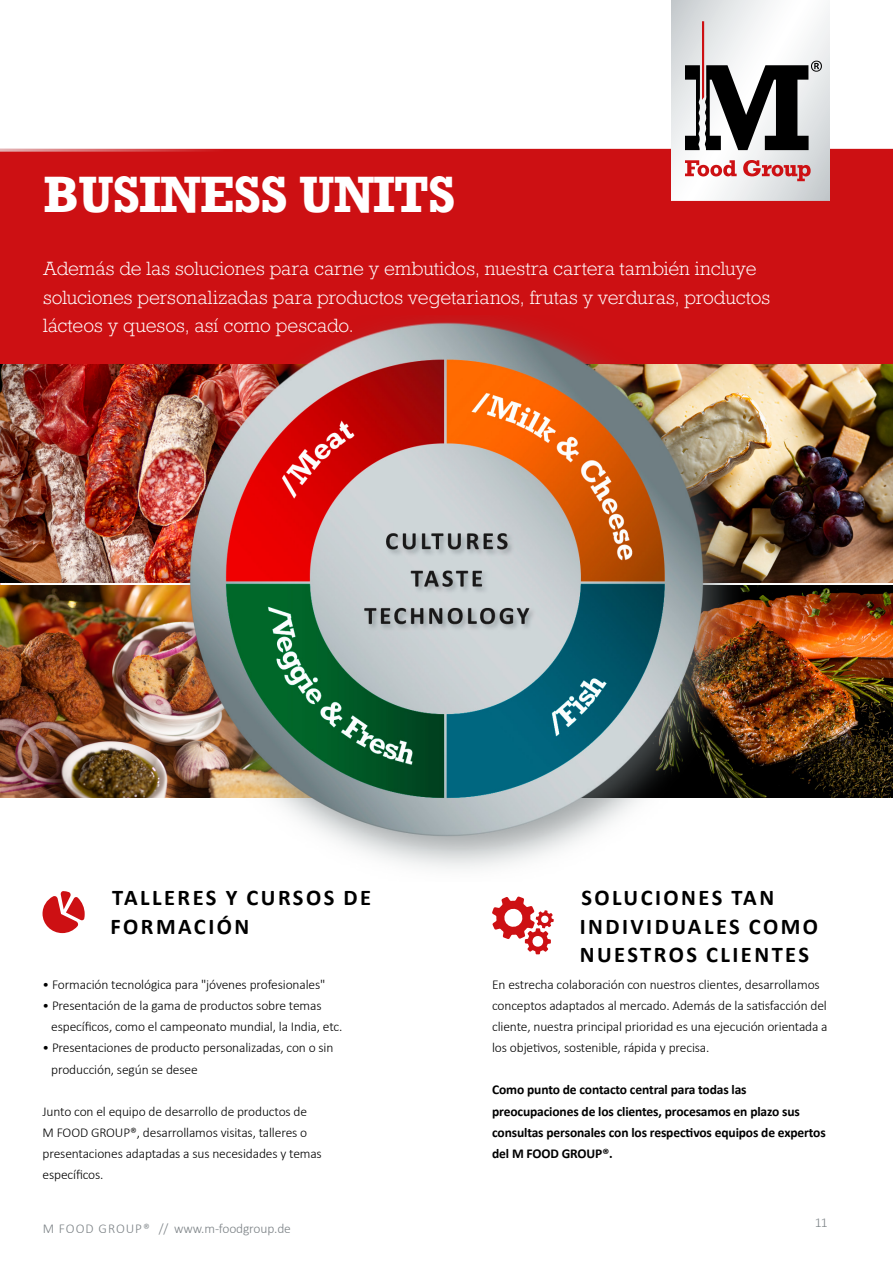
<style>
.page{position:relative;width:893px;height:1263px;background:#fff}
.page>*{position:absolute;margin:0;border:0;box-sizing:border-box;transform-origin:0 0}
.t1{font:700 48px "Rockwell Nova";letter-spacing:-.02em;color:#fff}
.t2{font:700 22.5px/28.5px "Calibri";letter-spacing:.11em;color:#000}
.t3{font:300 18px/28.5px "Rockwell Nova";letter-spacing:-.005em;color:#fff}
.t4{font:300 13.5px/21px "Calibri";letter-spacing:-.01em;color:#000}
.t5{font:700 13.5px/21px "Calibri";letter-spacing:-.01em;color:#000}
.t6{font:300 13.5px "Calibri";letter-spacing:-.01em;color:#7c8286}
</style>
<div class="page">
<div style="left:0;top:144px;width:893px;height:220px;background:#cd1013"></div>
<img style="left:0;top:364px;width:181px;height:218px">
<img style="left:0;top:585px;width:181px;height:212px">
<img style="left:793px;top:585px;width:100px;height:212px">
<img style="left:793px;top:364px;width:100px;height:218px">
<img style="left:181px;top:322px;width:612px;height:547px">
<svg style="left:0;top:144px;width:893px;height:5px;background:#fdf7f7"></svg>
<svg style="left:671px;top:0;width:159px;height:201px"></svg>
<hr style="left:0;top:149px;width:233px;height:3px;background:#ebedee">
<svg style="left:685px;top:21px;width:137px;height:129px"></svg>
<svg style="left:685px;top:160px;width:52px;height:16px"></svg>
<svg style="left:743px;top:160px;width:68px;height:21px"></svg>
<svg style="left:43px;top:891px;width:42px;height:42px"></svg>
<svg style="left:492px;top:896px;width:62px;height:58px"></svg>
<h1 class="t1" style="left:43px;top:164px;width:414px">BUSINESS UNITS</h1>
<h3 class="t3" style="left:43px;top:254px;width:729px">Además de las soluciones para carne y embutidos, nuestra cartera también incluye soluciones personalizadas para productos vegetarianos, frutas y verduras, productos lácteos y quesos, así como pescado.</h3>
<h2 class="t2" style="left:111px;top:883px;width:262px">TALLERES Y CURSOS DE<br>FORMACIÓN</h2>
<p class="t4" style="left:43px;top:974px;width:284px">• Formación tecnológica para "jóvenes profesionales"</p>
<p class="t4" style="left:51px;top:995px;width:293px;text-indent:-9px">• Presentación de la gama de productos sobre temas específicos, como el campeonato mundial, la India, etc.</p>
<p class="t4" style="left:51px;top:1037px;width:284px;text-indent:-9px">• Presentaciones de producto personalizadas, con o sin producción, según se desee</p>
<p class="t4" style="left:43px;top:1100px;width:281px">Junto con el equipo de desarrollo de productos de M FOOD GROUP®, desarrollamos visitas, talleres o presentaciones adaptadas a sus necesidades y temas específicos.</p>
<p class="t6" style="left:43px;top:1220px;width:250px">M FOOD GROUP® // www.m-foodgroup.de</p>
<h2 class="t2" style="left:580px;top:883px;width:240px">SOLUCIONES TAN<br>INDIVIDUALES COMO<br>NUESTROS CLIENTES</h2>
<p class="t4" style="left:492px;top:974px;width:337px">En estrecha colaboración con nuestros clientes, desarrollamos conceptos adaptados al mercado. Además de la satisfacción del cliente, nuestra principal prioridad es una ejecución orientada a los objetivos, sostenible, rápida y precisa.</p>
<p class="t5" style="left:492px;top:1079px;width:335px">Como punto de contacto central para todas las preocupaciones de los clientes, procesamos en plazo sus consultas personales con los respectivos equipos de expertos del M FOOD GROUP®.</p>
<p class="t6" style="left:814px;top:1214px;width:15px">11</p>
</div>
